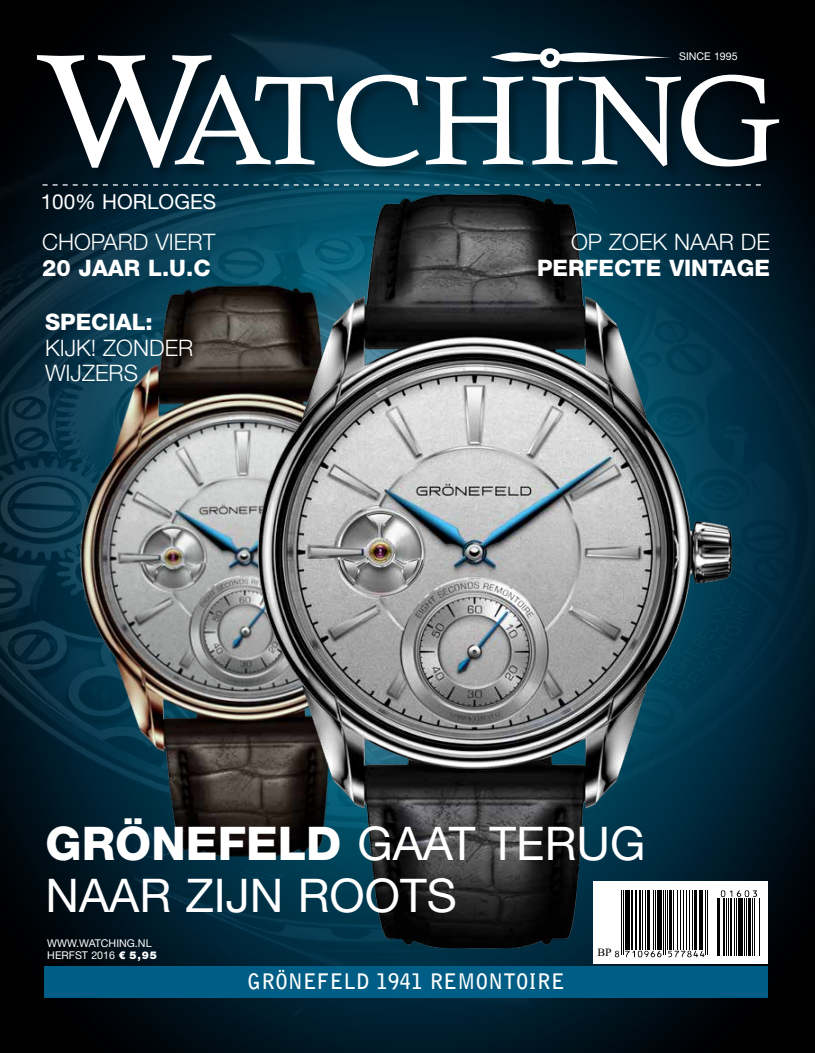
<style>
.page{position:relative;width:815px;height:1053px;background:#fff}
.page>*{position:absolute;margin:0;border:0;box-sizing:border-box;transform-origin:0 0}
.t1{font:46.5px "Helvetica Neue LT Std";color:#fff}
.t2{font:800 46.5px "Helvetica Neue LT Std";color:#fff}
.t3{font:300 22.75px/25.4px "Helvetica Neue LT Std";color:#fff}
.t4{font:800 22.75px/25.4px "Helvetica Neue LT Std";color:#fff;text-align:right}
.t5{font:700 21.25px "Bell Gothic Std";letter-spacing:.02em;color:#fff;scale:.95 1}
.t6{font:20.62px "Helvetica Neue LT Std";color:#fff}
.t7{font:11.12px "Times New Roman";color:#000;scale:1.05 1}
.t8{font:10.75px "Helvetica Neue LT Std";color:#fff}
.t9{font:10.62px "Helvetica Neue LT Std";color:#fff}
.s1{font-weight:800}
.s2{font-weight:300}
.s3{font-weight:400}
.s4{font-weight:900}
</style>
<div class="page">
<img style="left:0;top:0;width:815px;height:1052px">
<img style="left:24px;top:262px;width:161px;height:613px">
<img style="left:185px;top:182px;width:600px;height:786px">
<div style="left:38px;top:49px;width:755px;height:133px;background:#000;opacity:.3"></div>
<svg style="left:37px;top:55px;width:382px;height:113px"></svg>
<svg style="left:426px;top:77px;width:97px;height:87px"></svg>
<svg style="left:532px;top:77px;width:41px;height:87px"></svg>
<svg style="left:579px;top:75px;width:200px;height:91px"></svg>
<svg style="left:491px;top:48px;width:181px;height:20px"></svg>
<svg style="left:43px;top:184px;width:718px;height:1px"></svg>
<div style="left:593px;top:881px;width:175px;height:82px;background:#fff"></div>
<hr style="left:621px;top:890px;width:1px;height:65px;background:#000">
<hr style="left:623px;top:890px;width:1px;height:65px;background:#000">
<hr style="left:625px;top:890px;width:2px;height:59px;background:#000">
<hr style="left:628px;top:890px;width:2px;height:59px;background:#000">
<hr style="left:631px;top:890px;width:2px;height:59px;background:#000">
<hr style="left:635px;top:890px;width:2px;height:59px;background:#000">
<hr style="left:639px;top:890px;width:2px;height:59px;background:#000">
<hr style="left:642px;top:890px;width:1px;height:59px;background:#000">
<hr style="left:645px;top:890px;width:1px;height:59px;background:#000">
<hr style="left:647px;top:890px;width:2px;height:59px;background:#000">
<hr style="left:653px;top:890px;width:1px;height:59px;background:#000">
<hr style="left:655px;top:890px;width:1px;height:59px;background:#000">
<hr style="left:657px;top:890px;width:1px;height:59px;background:#000">
<hr style="left:659px;top:890px;width:3px;height:59px;background:#000">
<hr style="left:663px;top:890px;width:1px;height:65px;background:#000">
<hr style="left:665px;top:890px;width:1px;height:65px;background:#000">
<hr style="left:667px;top:890px;width:1px;height:59px;background:#000">
<hr style="left:670px;top:890px;width:2px;height:59px;background:#000">
<hr style="left:673px;top:890px;width:1px;height:59px;background:#000">
<hr style="left:677px;top:890px;width:1px;height:59px;background:#000">
<hr style="left:680px;top:890px;width:1px;height:59px;background:#000">
<hr style="left:683px;top:890px;width:1px;height:59px;background:#000">
<hr style="left:686px;top:890px;width:1px;height:59px;background:#000">
<hr style="left:689px;top:890px;width:1px;height:59px;background:#000">
<hr style="left:692px;top:890px;width:1px;height:59px;background:#000">
<hr style="left:694px;top:890px;width:3px;height:59px;background:#000">
<hr style="left:699px;top:890px;width:1px;height:59px;background:#000">
<hr style="left:701px;top:890px;width:2px;height:59px;background:#000">
<hr style="left:705px;top:890px;width:1px;height:65px;background:#000">
<hr style="left:707px;top:890px;width:1px;height:65px;background:#000">
<hr style="left:717px;top:898px;width:1px;height:57px;background:#000">
<hr style="left:718px;top:898px;width:2px;height:57px;background:#000">
<hr style="left:723px;top:898px;width:2px;height:57px;background:#000">
<hr style="left:726px;top:898px;width:1px;height:57px;background:#000">
<hr style="left:728px;top:898px;width:1px;height:57px;background:#000">
<hr style="left:731px;top:898px;width:1px;height:57px;background:#000">
<hr style="left:734px;top:898px;width:1px;height:57px;background:#000">
<hr style="left:736px;top:898px;width:1px;height:57px;background:#000">
<hr style="left:738px;top:898px;width:1px;height:57px;background:#000">
<hr style="left:740px;top:898px;width:3px;height:57px;background:#000">
<hr style="left:744px;top:898px;width:1px;height:57px;background:#000">
<hr style="left:746px;top:898px;width:1px;height:57px;background:#000">
<hr style="left:749px;top:898px;width:2px;height:57px;background:#000">
<hr style="left:752px;top:898px;width:1px;height:57px;background:#000">
<hr style="left:754px;top:898px;width:1px;height:57px;background:#000">
<hr style="left:759px;top:898px;width:1px;height:57px;background:#000">
<svg style="left:615px;top:950px;width:4px;height:7px"></svg>
<svg style="left:625px;top:950px;width:37px;height:7px"></svg>
<svg style="left:668px;top:950px;width:36px;height:7px"></svg>
<svg style="left:721px;top:890px;width:36px;height:6px"></svg>
<div style="left:44px;top:966px;width:724px;height:31px;background:#005d85"></div>
<p class="t6" style="left:41px;top:189px;width:148px">100% HORLOGES</p>
<p class="t9" style="left:679px;top:50px;width:60px">SINCE 1995</p>
<p class="t3" style="left:42px;top:229px;width:175px">CHOPARD VIERT<br><span class="s1">20 JAAR L.U.C</span></p>
<p class="t4" style="left:537px;top:229px;width:234px"><span class="s2">OP ZOEK NAAR DE<br></span>PERFECTE VINTAGE</p>
<p class="t3" style="left:45px;top:309px;width:150px"><span class="s1">SPECIAL:<br></span>KIJK! ZONDER<br>WIJZERS</p>
<p class="t2" style="left:46px;top:815px;width:342px">GRÖNEFELD <span class="s3">GAAT</span></p>
<p class="t1" style="left:490px;top:815px;width:30px">TER</p>
<p class="t1" style="left:576px;top:815px;width:65px">UG</p>
<p class="t1" style="left:46px;top:867px;width:32px">NAAR</p>
<p class="t1" style="left:185px;top:867px;width:244px">ZIJN ROOTS</p>
<p class="t8" style="left:47px;top:936px;width:106px">WWW.WATCHING.NL</p>
<p class="t8" style="left:47px;top:948px;width:111px">HERFST 2016 <span class="s4">€ 5,95</span></p>
<p class="t5" style="left:248px;top:968px;width:335px">GRÖNEFELD 1941 REMONTOIRE</p>
<p class="t7" style="left:597px;top:946px;width:15px">BP</p>
</div>
